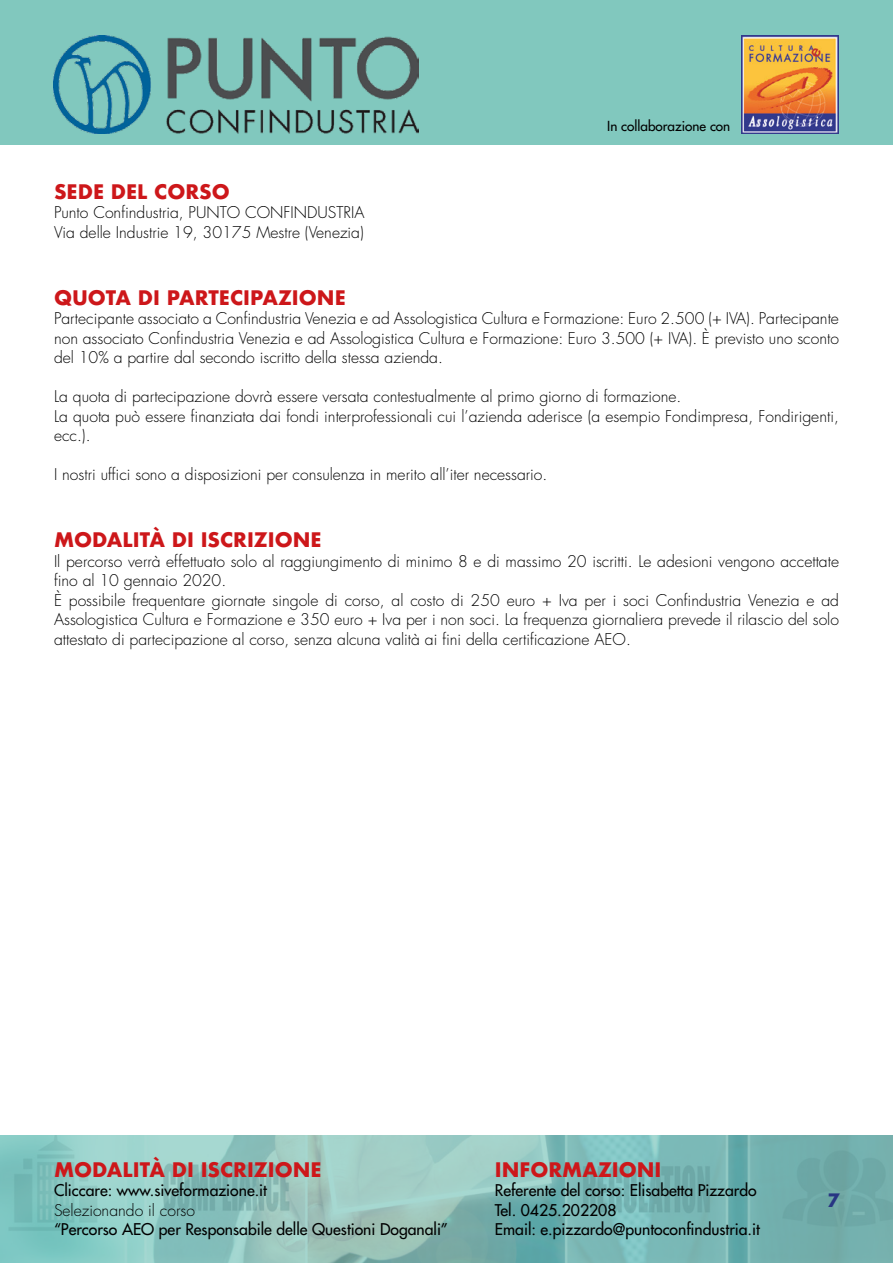
<style>
.page{position:relative;width:893px;height:1263px;background:#fff}
.page>*{position:absolute;margin:0;border:0;box-sizing:border-box;transform-origin:0 0}
.t1{font:700 19.5px "Futura";color:#cd171a}
.t2{font:700 18px "Futura";color:#283583}
.t3{font:300 15.75px/19.5px "Futura";color:#000}
.t4{font:15.75px/19.5px "Futura";color:#000}
.t5{font:13.5px "Futura";color:#000}
</style>
<div class="page">
<img style="left:0;top:1135px;width:893px;height:128px">
<div style="left:0;top:0;width:893px;height:145px;background:#81c8be"></div>
<img style="left:742px;top:36px;width:97px;height:97px">
<img style="left:53px;top:36px;width:365px;height:98px">
<p class="t1" style="left:54px;top:177px;width:177px">SEDE DEL CORSO</p>
<p class="t3" style="left:54px;top:203px;width:312px">Punto Confindustria, PUNTO CONFINDUSTRIA<br>Via delle Industrie 19, 30175 Mestre (Venezia)</p>
<p class="t5" style="left:607px;top:117px;width:125px">In collaborazione con</p>
<p class="t1" style="left:54px;top:283px;width:293px">QUOTA DI PARTECIPAZIONE</p>
<p class="t3" style="left:54px;top:309px;width:786px;text-align:justify">Partecipante associato a Confindustria Venezia e ad Assologistica Cultura e Formazione: Euro 2.500 (+ IVA). Partecipante non associato Confindustria Venezia e ad Assologistica Cultura e Formazione: Euro 3.500 (+ IVA). È previsto uno sconto del 10% a partire dal secondo iscritto della stessa azienda.</p>
<p class="t3" style="left:54px;top:387px;width:786px">La quota di partecipazione dovrà essere versata contestualmente al primo giorno di formazione.<br>La quota può essere finanziata dai fondi interprofessionali cui l’azienda aderisce (a esempio Fondimpresa, Fondirigenti, ecc.).</p>
<p class="t3" style="left:54px;top:465px;width:495px">I nostri uffici sono a disposizioni per consulenza in merito all’iter necessario.</p>
<p class="t1" style="left:54px;top:526px;width:269px">MODALITÀ DI ISCRIZIONE</p>
<p class="t3" style="left:54px;top:551px;width:787px">Il percorso verrà effettuato solo al raggiungimento di minimo 8 e di massimo 20 iscritti. Le adesioni vengono accettate fino al 10 gennaio 2020.<br>È possibile frequentare giornate singole di corso, al costo di 250 euro + Iva per i soci Confindustria Venezia e ad Assologistica Cultura e Formazione e 350 euro + Iva per i non soci. La frequenza giornaliera prevede il rilascio del solo attestato di partecipazione al corso, senza alcuna valità ai fini della certificazione AEO.</p>
<p class="t1" style="left:54px;top:1155px;width:269px">MODALITÀ DI ISCRIZIONE</p>
<p class="t4" style="left:54px;top:1180px;width:215px">Cliccare: www.siveformazione.it</p>
<p class="t3" style="left:54px;top:1200px;width:142px">Selezionando il corso</p>
<p class="t4" style="left:54px;top:1219px;width:395px">“Percorso AEO per Responsabile delle Questioni Doganali”</p>
<p class="t1" style="left:495px;top:1155px;width:168px">INFORMAZIONI</p>
<p class="t4" style="left:495px;top:1180px;width:266px">Referente del corso: Elisabetta Pizzardo<br>Tel. 0425.202208<br>Email: e.pizzardo@puntoconfindustria.it</p>
<p class="t2" style="left:828px;top:1187px;width:14px">7</p>
</div>
